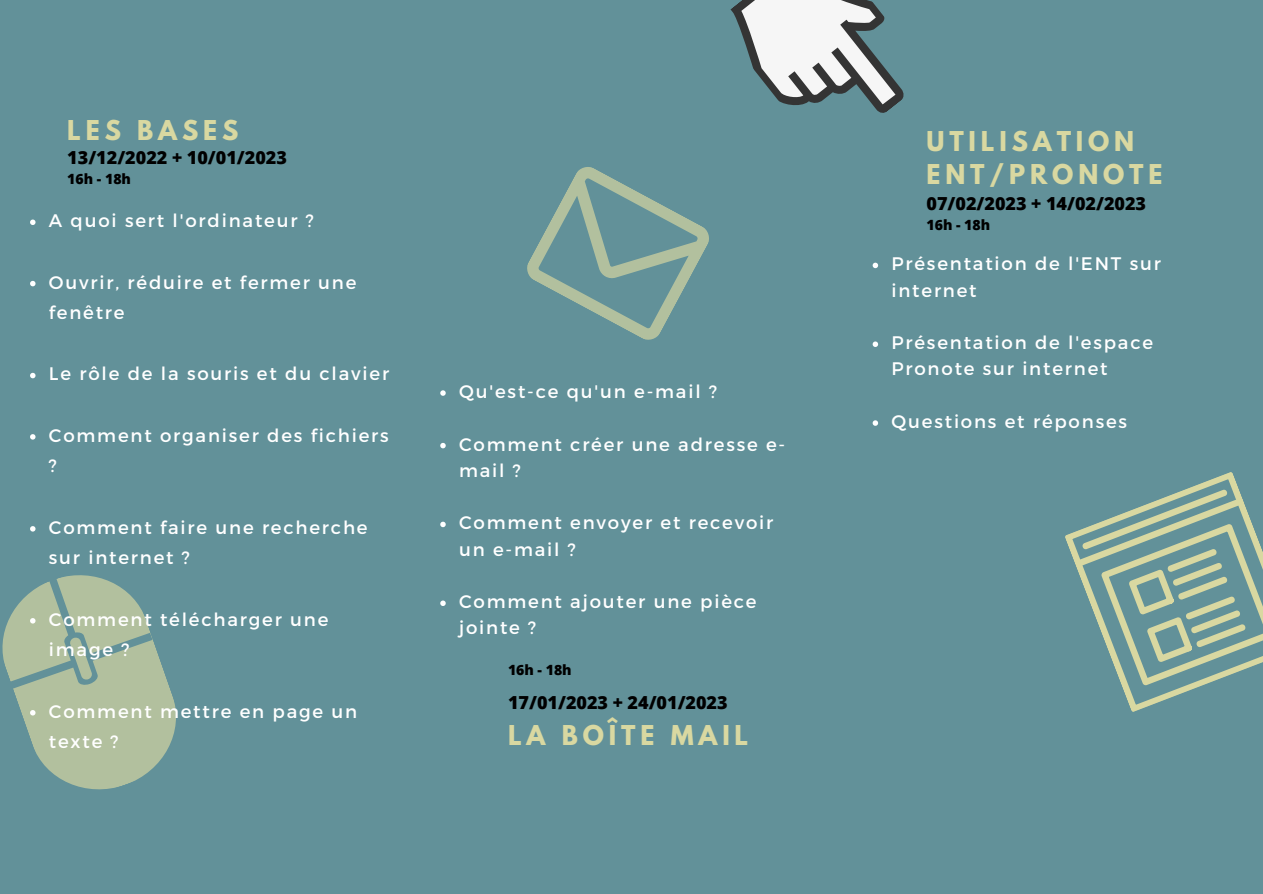
<style>
.page{position:relative;width:1263px;height:894px;background:#fff}
.page>*{position:absolute;margin:0;border:0;box-sizing:border-box;transform-origin:0 0}
.t1{font:700 24.15px/32.8px "League Spartan";letter-spacing:.2em;color:#d9d8a1}
.t2{font:18.15px/30.6px "Montserrat";letter-spacing:.1em;color:#fff}
.t3{font:800 18px "Open Sans";color:#000}
.t4{font:800 14.1px "Open Sans";color:#000}
</style>
<div class="page">
<div style="left:0;top:0;width:1263px;height:893px;background:#629199"></div>
<svg style="left:1065px;top:472px;width:173px;height:240px"></svg>
<svg style="left:1074px;top:488px;width:189px;height:198px"></svg>
<svg style="left:11px;top:575px;width:165px;height:215px;fill:#b2c09e"></svg>
<svg style="left:30px;top:219px;width:6px;height:6px"></svg>
<svg style="left:30px;top:281px;width:6px;height:5px"></svg>
<svg style="left:30px;top:373px;width:6px;height:5px"></svg>
<svg style="left:30px;top:434px;width:6px;height:5px"></svg>
<svg style="left:30px;top:526px;width:6px;height:5px"></svg>
<svg style="left:2px;top:581px;width:91px;height:100px"></svg>
<svg style="left:30px;top:709px;width:6px;height:6px"></svg>
<svg style="left:440px;top:390px;width:6px;height:5px"></svg>
<svg style="left:440px;top:443px;width:6px;height:5px"></svg>
<svg style="left:440px;top:521px;width:6px;height:6px"></svg>
<svg style="left:440px;top:600px;width:6px;height:6px"></svg>
<svg style="left:527px;top:0;width:377px;height:347px"></svg>
<svg style="left:873px;top:420px;width:5px;height:5px"></svg>
<h1 class="t1" style="left:67px;top:116px;width:172px">LES BASES</h1>
<p class="t3" style="left:67px;top:145px;width:221px">13/12/2022 + 10/01/2023</p>
<p class="t4" style="left:67px;top:168px;width:65px">16h - 18h</p>
<p class="t2" style="left:49px;top:204px;width:266px">A quoi sert l'ordinateur ?</p>
<p class="t2" style="left:49px;top:266px;width:309px">Ouvrir, réduire et fermer une fenêtre</p>
<p class="t2" style="left:49px;top:358px;width:342px">Le rôle de la souris et du clavier</p>
<p class="t2" style="left:49px;top:419px;width:341px">Comment organiser des fichiers ?</p>
<p class="t2" style="left:49px;top:511px;width:320px">Comment faire une recherche sur internet ?</p>
<p class="t2" style="left:49px;top:603px;width:281px">Comment télécharger une image ?</p>
<p class="t2" style="left:49px;top:694px;width:310px">Comment mettre en page un texte ?</p>
<p class="t2" style="left:459px;top:375px;width:259px">Qu'est-ce qu'un e-mail ?</p>
<p class="t2" style="left:459px;top:430px;width:328px;line-height:26.2px">Comment créer une adresse e&shy;mail ?</p>
<p class="t2" style="left:459px;top:508px;width:316px;line-height:26.2px">Comment envoyer et recevoir un e-mail ?</p>
<p class="t2" style="left:459px;top:587px;width:299px;line-height:26.2px">Comment ajouter une pièce jointe ?</p>
<p class="t4" style="left:508px;top:660px;width:65px">16h - 18h</p>
<p class="t3" style="left:508px;top:689px;width:221px">17/01/2023 + 24/01/2023</p>
<h1 class="t1" style="left:508px;top:721px;width:242px">LA BOÎTE MAIL</h1>
<h1 class="t1" style="left:926px;top:128px;width:238px">UTILISATION<br>ENT/PRONOTE</h1>
<p class="t3" style="left:926px;top:191px;width:221px">07/02/2023 + 14/02/2023</p>
<p class="t4" style="left:926px;top:214px;width:65px">16h - 18h</p>
<p class="t2" style="left:891px;top:250px;width:271px;line-height:26.2px">Présentation de l'ENT sur internet</p>
<p class="t2" style="left:891px;top:328px;width:263px;line-height:26.2px">Présentation de l'espace<br>Pronote sur internet</p>
<p class="t2" style="left:891px;top:405px;width:237px">Questions et réponses</p>
</div>
